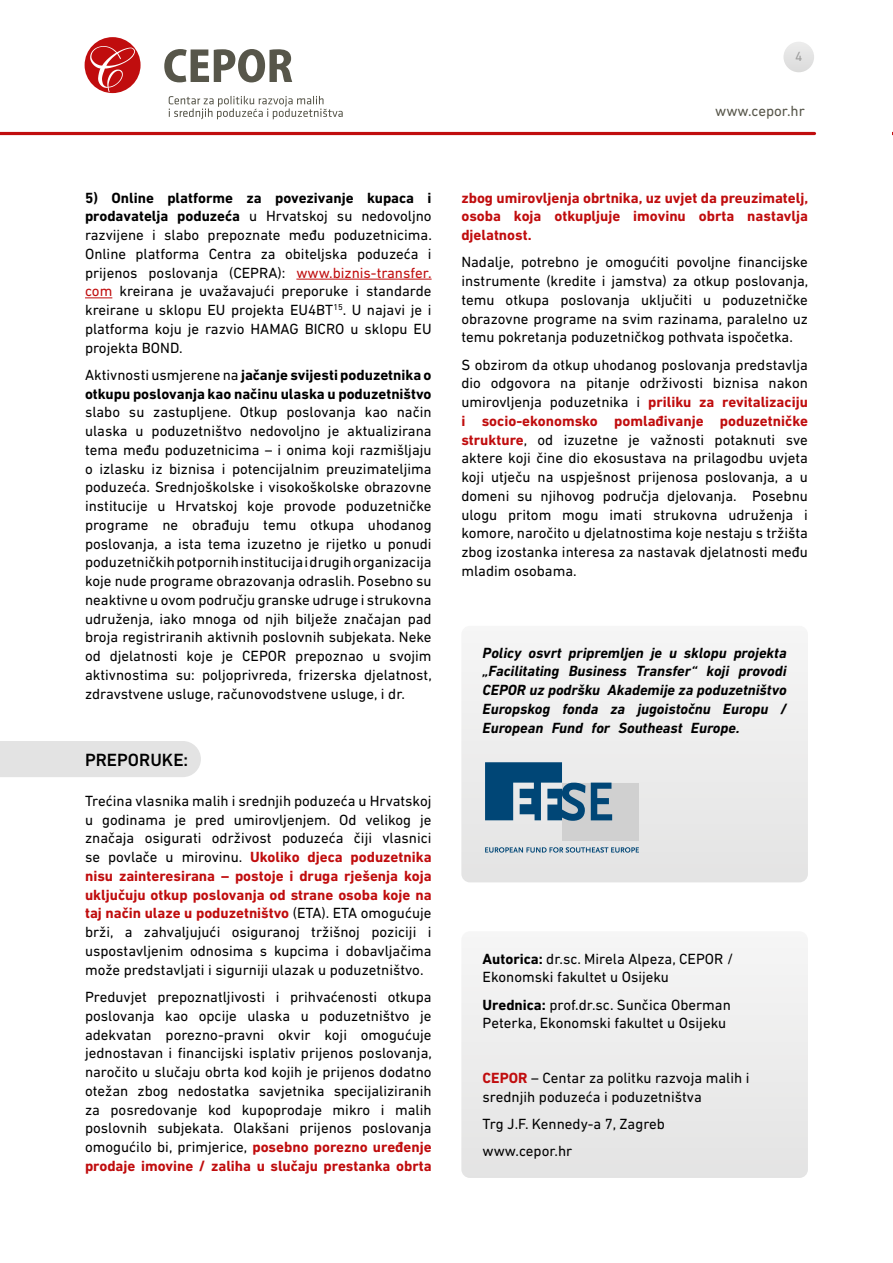
<style>
.page{position:relative;width:893px;height:1263px;background:#fff}
.page>*{position:absolute;margin:0;border:0;box-sizing:border-box;transform-origin:0 0}
.t1{font:500 18px "DIN Next LT Pro";color:#000}
.t2{font:15px/18.8px "DIN Next LT Pro";color:#000;text-align:justify}
.t3{font:italic 700 15px/18.8px "DIN Next LT Pro";color:#000;text-align:justify}
.t4{font:700 15px/18.8px "DIN Next LT Pro";color:#c00d0e;text-align:justify}
.t5{font:700 15px/18.8px "DIN Next LT Pro";color:#000}
.t6{font:15px "DIN Next LT Pro";color:#57564a}
.t7{font:13.5px "DIN Next LT Pro";color:#9d9d9c}
.s1{font-weight:700}
.s2{color:#c00d0e}
.s3{font-weight:400}
.s4{font-weight:700;color:#c00d0e}
</style>
<div class="page">
<svg style="left:169px;top:96px;width:174px;height:23px"></svg>
<div style="left:85px;top:37px;width:56px;height:56px;background:#c00d0e;border-radius:50%"></div>
<svg style="left:90px;top:46px;width:45px;height:46px"></svg>
<svg style="left:164px;top:49px;width:128px;height:33px"></svg>
<hr style="left:0;top:132px;width:814px;height:3px;background:#c00d0e">
<div style="left:783px;top:42px;width:31px;height:30px;background:#e4e4e4;border-radius:50%"></div>
<div style="left:0;top:741px;width:201px;height:36px;background:#e3e3e3"></div>
<svg style="left:461px;top:643px;width:347px;height:239px"></svg>
<div style="left:461px;top:948px;width:347px;height:230px;background:#ececec"></div>
<div style="left:562px;top:783px;width:77px;height:57px;background:#d0d0d0"></div>
<svg style="left:485px;top:847px;width:154px;height:6px"></svg>
<svg style="left:591px;top:783px;width:21px;height:37px"></svg>
<svg style="left:485px;top:762px;width:100px;height:59px;background:#467697"></svg>
<hr style="left:296px;top:279px;width:136px;height:1px;background:#c00d0e">
<svg style="left:85px;top:297px;width:27px;height:1px"></svg>
<p class="t2" style="left:85px;top:188px;width:348px"><span class="s1">5) Online platforme za povezivanje kupaca i prodavatelja poduzeća</span> u Hrvatskoj su nedovoljno razvijene i slabo prepoznate među poduzetnicima.<br>Online platforma Centra za obiteljska poduzeća i prijenos poslovanja (CEPRA): <span class="s2">www.biznis-transfer. com</span> kreirana je uvažavajući preporuke i standarde kreirane u sklopu EU projekta EU4BT<sup>15</sup>. U najavi je i platforma koju je razvio HAMAG BICRO u sklopu EU projekta BOND.</p>
<p class="t5" style="left:85px;top:365px;width:348px"><span class="s3">Aktivnosti usmjerene na</span> jačanje svijesti poduzetnika o otkupu poslovanja kao načinu ulaska u poduzetništvo</p>
<p class="t2" style="left:85px;top:403px;width:348px">slabo su zastupljene. Otkup poslovanja kao način ulaska u poduzetništvo nedovoljno je aktualizirana tema među poduzetnicima – i onima koji razmišljaju o izlasku iz biznisa i potencijalnim preuzimateljima poduzeća. Srednjoškolske i visokoškolske obrazovne institucije u Hrvatskoj koje provode poduzetničke programe ne obrađuju temu otkupa uhodanog poslovanja, a ista tema izuzetno je rijetko u ponudi poduzetničkih potpornih institucija i drugih organizacija koje nude programe obrazovanja odraslih. Posebno su neaktivne u ovom području granske udruge i strukovna udruženja, iako mnoga od njih bilježe značajan pad broja registriranih aktivnih poslovnih subjekata. Neke od djelatnosti koje je CEPOR prepoznao u svojim aktivnostima su: poljoprivreda, frizerska djelatnost, zdravstvene usluge, računovodstvene usluge, i dr.</p>
<p class="t1" style="left:85px;top:749px;width:105px">PREPORUKE:</p>
<p class="t2" style="left:85px;top:791px;width:348px">Trećina vlasnika malih i srednjih poduzeća u Hrvatskoj u godinama je pred umirovljenjem. Od velikog je značaja osigurati održivost poduzeća čiji vlasnici se povlače u mirovinu. <span class="s4">Ukoliko djeca poduzetnika nisu zainteresirana – postoje i druga rješenja koja uključuju otkup poslovanja od strane osoba koje na taj način ulaze u poduzetništvo</span> (ETA). ETA omogućuje brži, a zahvaljujući osiguranoj tržišnoj poziciji i uspostavljenim odnosima s kupcima i dobavljačima može predstavljati i sigurniji ulazak u poduzetništvo.</p>
<p class="t2" style="left:85px;top:987px;width:348px">Preduvjet prepoznatljivosti i prihvaćenosti otkupa poslovanja kao opcije ulaska u poduzetništvo je adekvatan porezno-pravni okvir koji omogućuje jednostavan i financijski isplativ prijenos poslovanja, naročito u slučaju obrta kod kojih je prijenos dodatno otežan zbog nedostatka savjetnika specijaliziranih za posredovanje kod kupoprodaje mikro i malih poslovnih subjekata. Olakšani prijenos poslovanja omogućilo bi, primjerice, <span class="s4">posebno porezno uređenje prodaje imovine / zaliha u slučaju prestanka obrta</span></p>
<p class="t7" style="left:795px;top:49px;width:9px">4</p>
<p class="t6" style="left:715px;top:102px;width:91px">www.cepor.hr</p>
<p class="t4" style="left:461px;top:188px;width:348px">zbog umirovljenja obrtnika, uz uvjet da preuzimatelj, osoba koja otkupljuje imovinu obrta nastavlja djelatnost.</p>
<p class="t2" style="left:461px;top:253px;width:348px">Nadalje, potrebno je omogućiti povoljne financijske instrumente (kredite i jamstva) za otkup poslovanja, temu otkupa poslovanja uključiti u poduzetničke obrazovne programe na svim razinama, paralelno uz temu pokretanja poduzetničkog pothvata ispočetka.</p>
<p class="t2" style="left:461px;top:355px;width:348px">S obzirom da otkup uhodanog poslovanja predstavlja dio odgovora na pitanje održivosti biznisa nakon umirovljenja poduzetnika i <span class="s4">priliku za revitalizaciju i socio-ekonomsko pomlađivanje poduzetničke strukture</span>, od izuzetne je važnosti potaknuti sve aktere koji čine dio ekosustava na prilagodbu uvjeta koji utječu na uspješnost prijenosa poslovanja, a u domeni su njihovog područja djelovanja. Posebnu ulogu pritom mogu imati strukovna udruženja i komore, naročito u djelatnostima koje nestaju s tržišta zbog izostanka interesa za nastavak djelatnosti među mladim osobama.</p>
<p class="t3" style="left:483px;top:643px;width:306px">Policy osvrt pripremljen je u sklopu projekta „Facilitating Business Transfer“ koji provodi CEPOR uz podršku Akademije za poduzetništvo Europskog fonda za jugoistočnu Europu / European Fund for Southeast Europe.</p>
<p class="t2" style="left:483px;top:949px;width:252px"><span class="s1">Autorica:</span> dr.sc. Mirela Alpeza, CEPOR /<br>Ekonomski fakultet u Osijeku</p>
<p class="t2" style="left:483px;top:995px;width:250px"><span class="s1">Urednica:</span> prof.dr.sc. Sunčica Oberman<br>Peterka, Ekonomski fakultet u Osijeku</p>
<p class="t2" style="left:483px;top:1068px;width:268px"><span class="s4">CEPOR</span> – Centar za politku razvoja malih i srednjih poduzeća i poduzetništva</p>
<p class="t2" style="left:483px;top:1110px;width:184px;line-height:27.3px">Trg J.F. Kennedy-a 7, Zagreb www.cepor.hr</p>
</div>
